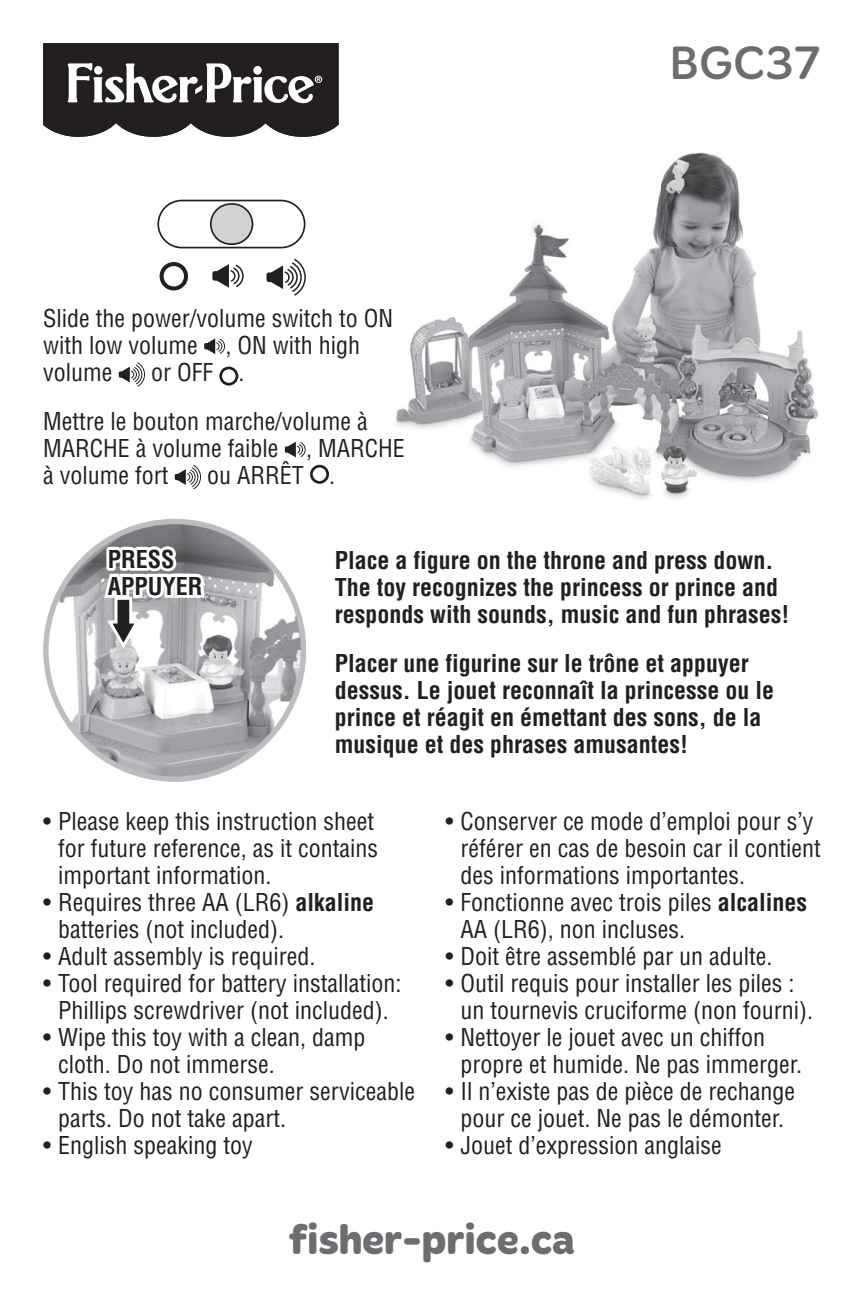
<style>
.page{position:relative;width:864px;height:1296px;background:#fff}
.page>*{position:absolute;margin:0;border:0;box-sizing:border-box;transform-origin:0 0}
.t1{font:48px "Merge Pro";color:#6c6d70}
.t2{font:700 42px "Merge Pro";color:#6c6d70}
.t3{font:condensed 24px/27px "Helvetica LT Std";color:#231f20}
.t4{font:700 condensed 24px/27px "Helvetica LT Std";color:#231f20}
.s1{color:#fff}
.s2{font-weight:700}
</style>
<div class="page">
<svg style="left:43px;top:43px;width:296px;height:94px"></svg>
<img style="left:46px;top:522px;width:258px;height:257px;border-radius:50%">
<svg style="left:105px;top:595px;width:36px;height:57px"></svg>
<img style="left:395px;top:152px;width:423px;height:348px">
<svg style="left:267px;top:259px;width:39px;height:37px"></svg>
<svg style="left:212px;top:264px;width:32px;height:24px"></svg>
<div style="left:160px;top:262px;width:28px;height:28px;border:4px solid #231f20;border-radius:50%"></div>
<svg style="left:210px;top:203px;width:43px;height:42px"></svg>
<div style="left:157px;top:200px;width:148px;height:48px;border:2px solid #231f20;border-radius:24px"></div>
<svg style="left:204px;top:338px;width:21px;height:16px"></svg>
<svg style="left:119px;top:362px;width:26px;height:25px"></svg>
<div style="left:219px;top:367px;width:19px;height:19px;border:3px solid #231f20;border-radius:50%"></div>
<svg style="left:285px;top:441px;width:21px;height:17px"></svg>
<svg style="left:175px;top:465px;width:26px;height:24px"></svg>
<div style="left:310px;top:465px;width:19px;height:19px;border:3px solid #231f20;border-radius:50%"></div>
<p class="t3" style="left:43px;top:307px;width:351px">Slide the power/volume switch to ON with low volume , ON with high volume</p>
<p class="t3" style="left:43px;top:351px;width:326px;line-height:48.6px;text-indent:108px">or OFF .<br>Mettre le bouton marche/volume à</p>
<p class="t3" style="left:43px;top:437px;width:363px">MARCHE à volume faible , MARCHE à volume fort</p>
<p class="t3" style="left:207px;top:464px;width:130px">ou ARRÊT .</p>
<h1 class="t1" style="left:669px;top:45px;width:154px">BGC37</h1>
<p class="t4" style="left:108px;top:548px;width:96px"><span class="s1">P</span>RESS<br><span class="s1">A</span>PPUYER</p>
<p class="t4" style="left:335px;top:549px;width:456px">Place a figure on the throne and press down.<br>The toy recognizes the princess or prince and responds with sounds, music and fun phrases!</p>
<p class="t4" style="left:335px;top:652px;width:441px">Placer une figurine sur le trône et appuyer dessus. Le jouet reconnaît la princesse ou le prince et réagit en émettant des sons, de la musique et des phrases amusantes!</p>
<p class="t3" style="left:58px;top:810px;width:321px;text-indent:-15px">• Please keep this instruction sheet for future reference, as it contains important information.</p>
<p class="t3" style="left:58px;top:891px;width:317px;text-indent:-15px">• Requires three AA (LR6) <span class="s2">alkaline </span>batteries (not included).</p>
<p class="t3" style="left:43px;top:945px;width:274px">• Adult assembly is required.</p>
<p class="t3" style="left:43px;top:972px;width:360px;text-align:center">• Tool required for battery installation:<br>Phillips screwdriver (not included).</p>
<p class="t3" style="left:58px;top:1026px;width:309px;text-indent:-15px">• Wipe this toy with a clean, damp cloth. Do not immerse.</p>
<p class="t3" style="left:58px;top:1080px;width:358px;text-indent:-15px">• This toy has no consumer serviceable parts. Do not take apart.</p>
<p class="t3" style="left:43px;top:1134px;width:211px">• English speaking toy</p>
<p class="t3" style="left:461px;top:810px;width:362px;text-indent:-15px">• Conserver ce mode d’emploi pour s’y référer en cas de besoin car il contient des informations importantes.</p>
<p class="t3" style="left:461px;top:891px;width:348px;text-indent:-15px">• Fonctionne avec trois piles <span class="s2">alcalines<br></span>AA (LR6), non incluses.</p>
<p class="t3" style="left:445px;top:945px;width:328px">• Doit être assemblé par un adulte.</p>
<p class="t3" style="left:461px;top:972px;width:354px;text-indent:-15px">• Outil requis pour installer les piles : un tournevis cruciforme (non fourni).</p>
<p class="t3" style="left:461px;top:1026px;width:343px;text-indent:-15px">• Nettoyer le jouet avec un chiffon propre et humide. Ne pas immerger.</p>
<p class="t3" style="left:445px;top:1080px;width:351px;text-align:center">• Il n’existe pas de pièce de rechange pour ce jouet. Ne pas le démonter.</p>
<p class="t3" style="left:445px;top:1134px;width:278px">• Jouet d’expression anglaise</p>
<h2 class="t2" style="left:289px;top:1223px;width:288px">fisher-price.ca</h2>
</div>
